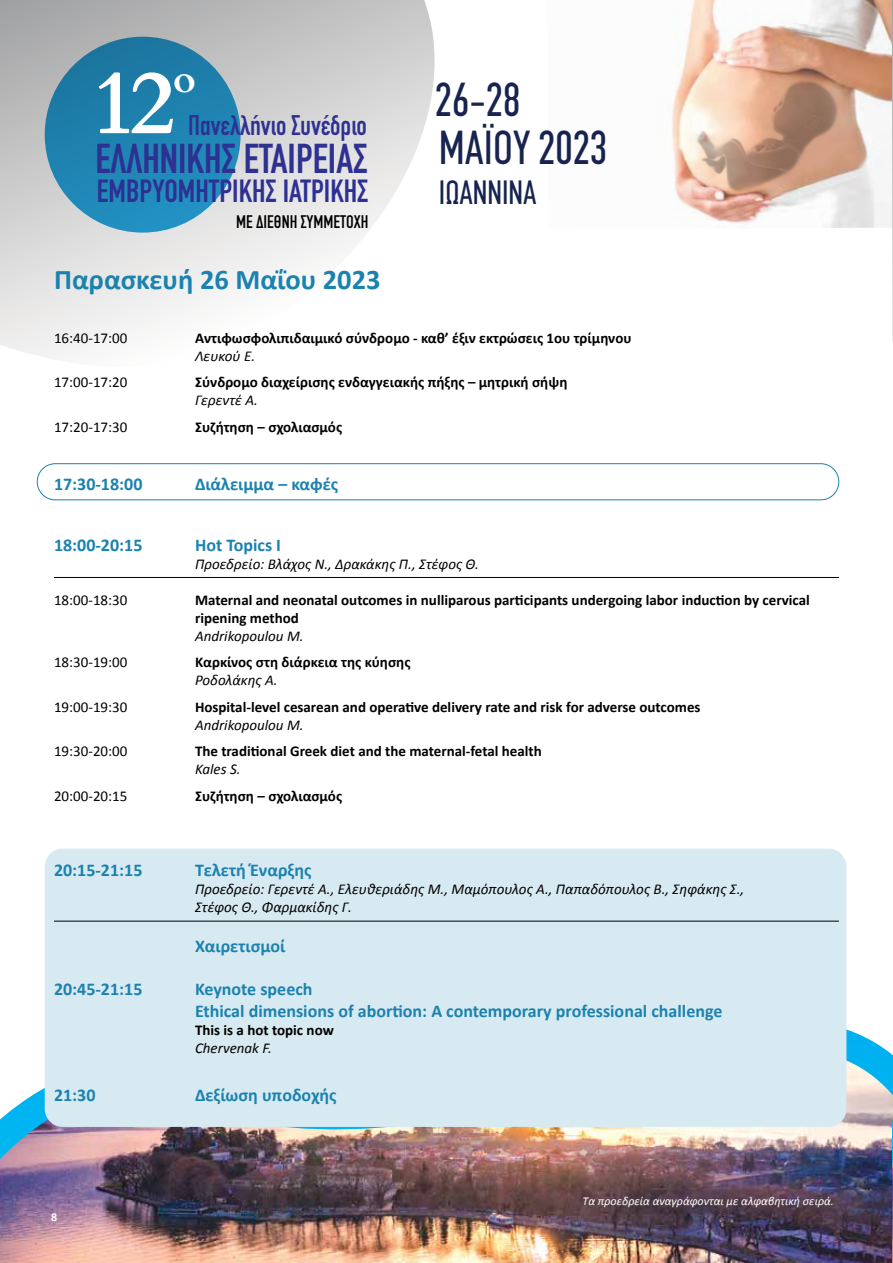
<style>
.page{position:relative;width:893px;height:1263px;background:#fff}
.page>*{position:absolute;margin:0;border:0;box-sizing:border-box;transform-origin:0 0}
.t1{font:700 90.15px "Cardo";color:#fff}
.t2{font:47.85px "PF Din Text Compressed";color:#17244f}
.t3{font:700 41.1px "DIN Condensed";color:#2e3092}
.t4{font:700 39px "Cardo";color:#fff}
.t5{font:33.9px "PF Din Text Compressed";color:#17244f}
.t6{font:700 31.65px "DIN Condensed";color:#2e3092}
.t7{font:500 28.65px "PF Din Text Compressed";color:#2e3092}
.t8{font:700 28.5px "Calibri";color:#1b82af}
.t9{font:500 18.3px "PF Din Text Compressed";color:#000}
.t10{font:700 18px/21.6px "Calibri";color:#1b82af}
.t11{font:700 15px/18px "Calibri";color:#000}
.t12{font:italic 15px/18px "Calibri";color:#000}
.t13{font:15px "Calibri";color:#000}
.t14{font:italic 12px "Calibri";color:#fff}
.t15{font:700 12px "Calibri";color:#fff}
</style>
<div class="page">
<svg style="left:0;top:0;width:435px;height:360px"></svg>
<img style="left:0;top:906px;width:892px;height:357px">
<div style="left:45px;top:37px;width:196px;height:196px;background:linear-gradient(to bottom,#1a749e,#2593c4);border-radius:50%"></div>
<img style="left:690px;top:0;width:202px;height:228px">
<img style="left:671px;top:18px;width:206px;height:210px">
<svg style="left:892px;top:0;width:1px;height:342px"></svg>
<svg style="left:892px;top:1054px;width:1px;height:209px"></svg>
<div style="left:37px;top:463px;width:802px;height:37px;border:1px solid #1b82af;border-radius:18px"></div>
<div style="left:45px;top:849px;width:801px;height:278px;background:#d8eaf1;border-radius:18px"></div>
<hr style="left:54px;top:577px;width:785px;height:1px;background:#000">
<hr style="left:54px;top:921px;width:785px;height:1px;background:#000">
<h1 class="t1" style="left:91px;top:30px;width:85px">12</h1>
<h3 class="t4" style="left:173px;top:48px;width:24px">o</h3>
<h3 class="t7" style="left:188px;top:108px;width:180px">Πανελλήνιο Συνέδριο</h3>
<h3 class="t3" style="left:95px;top:131px;width:274px">ΕΛΛΗΝΙΚΗΣ ΕΤΑΙΡΕΙΑΣ</h3>
<h3 class="t6" style="left:97px;top:170px;width:273px">ΕΜΒΡΥΟΜΗΤΡΙΚΗΣ ΙΑΤΡΙΚΗΣ</h3>
<p class="t9" style="left:236px;top:211px;width:134px">ΜΕ ∆ΙΕΘΝΗ ΣΥΜΜΕΤΟΧΗ</p>
<h3 class="t8" style="left:54px;top:260px;width:328px">Παρασκευή 26 Μαΐου 2023</h3>
<h2 class="t2" style="left:435px;top:72px;width:87px">26-28</h2>
<h2 class="t2" style="left:439px;top:120px;width:170px">ΜΑΪΟΥ2023</h2>
<h3 class="t5" style="left:439px;top:173px;width:99px">ΙΩΑΝΝΙΝΑ</h3>
<p class="t13" style="left:54px;top:328px;width:75px">16:40-17:00</p>
<p class="t11" style="left:195px;top:328px;width:438px">Αντιφωσφολιπιδαιμικό σύνδρομο - καθ’ έξιν εκτρώσεις 1ου τρίμηνου</p>
<p class="t12" style="left:195px;top:346px;width:62px">Λευκού Ε.</p>
<p class="t13" style="left:54px;top:372px;width:75px">17:00-17:20</p>
<p class="t11" style="left:195px;top:373px;width:374px">Σύνδρομο διαχείρισης ενδαγγειακής πήξης – μητρική σήψη</p>
<p class="t12" style="left:195px;top:391px;width:64px">Γερεντέ Α.</p>
<p class="t13" style="left:54px;top:417px;width:75px">17:20-17:30</p>
<p class="t11" style="left:195px;top:417px;width:149px">Συζήτηση – σχολιασμός</p>
<p class="t10" style="left:54px;top:472px;width:90px">17:30-18:00</p>
<p class="t10" style="left:195px;top:472px;width:145px">Διάλειμμα – καφές</p>
<p class="t10" style="left:54px;top:533px;width:90px">18:00-20:15</p>
<p class="t10" style="left:195px;top:533px;width:88px">Hot Topics I</p>
<p class="t12" style="left:195px;top:554px;width:285px">Προεδρείο: Βλάχος Ν., Δρακάκης Π., Στέφος Θ.</p>
<p class="t13" style="left:54px;top:589px;width:75px">18:00-18:30</p>
<p class="t11" style="left:195px;top:590px;width:616px">Maternal and neonatal outcomes in nulliparous participants undergoing labor induction by cervical ripening method</p>
<p class="t12" style="left:195px;top:626px;width:110px">Andrikopoulou M.</p>
<p class="t13" style="left:54px;top:652px;width:75px">18:30-19:00</p>
<p class="t11" style="left:195px;top:653px;width:217px">Καρκίνος στη διάρκεια της κύησης</p>
<p class="t12" style="left:195px;top:671px;width:84px">Ροδολάκης Α.</p>
<p class="t13" style="left:54px;top:696px;width:75px">19:00-19:30</p>
<p class="t11" style="left:195px;top:697px;width:507px">Hospital-level cesarean and operative delivery rate and risk for adverse outcomes</p>
<p class="t12" style="left:195px;top:715px;width:110px">Andrikopoulou M.</p>
<p class="t13" style="left:54px;top:741px;width:75px">19:30-20:00</p>
<p class="t11" style="left:195px;top:742px;width:348px">The traditional Greek diet and the maternal-fetal health</p>
<p class="t12" style="left:195px;top:760px;width:47px">Kales S.</p>
<p class="t13" style="left:54px;top:785px;width:75px">20:00-20:15</p>
<p class="t11" style="left:195px;top:786px;width:149px">Συζήτηση – σχολιασμός</p>
<p class="t10" style="left:54px;top:859px;width:90px">20:15-21:15</p>
<p class="t10" style="left:195px;top:859px;width:118px">Τελετή Έναρξης</p>
<p class="t12" style="left:195px;top:880px;width:551px">Προεδρείο: Γερεντέ Α., Ελευθεριάδης Μ., Μαμόπουλος Α., Παπαδόπουλος Β., Σηφάκης Σ.,<br>Στέφος Θ., Φαρμακίδης Γ.</p>
<p class="t10" style="left:195px;top:935px;width:92px">Χαιρετισμοί</p>
<p class="t10" style="left:54px;top:978px;width:90px">20:45-21:15</p>
<p class="t10" style="left:195px;top:978px;width:529px">Keynote speech<br>Ethical dimensions of abortion: A contemporary professional challenge</p>
<p class="t11" style="left:195px;top:1020px;width:140px">This is a hot topic now</p>
<p class="t12" style="left:195px;top:1038px;width:78px">Chervenak F.</p>
<p class="t10" style="left:54px;top:1083px;width:43px">21:30</p>
<p class="t10" style="left:195px;top:1083px;width:143px">Δεξίωση υποδοχής</p>
<p class="t15" style="left:51px;top:1208px;width:8px">8</p>
<p class="t14" style="left:583px;top:1193px;width:253px">Τα προεδρεία αναγράφονται με αλφαβητική σειρά.</p>
</div>
